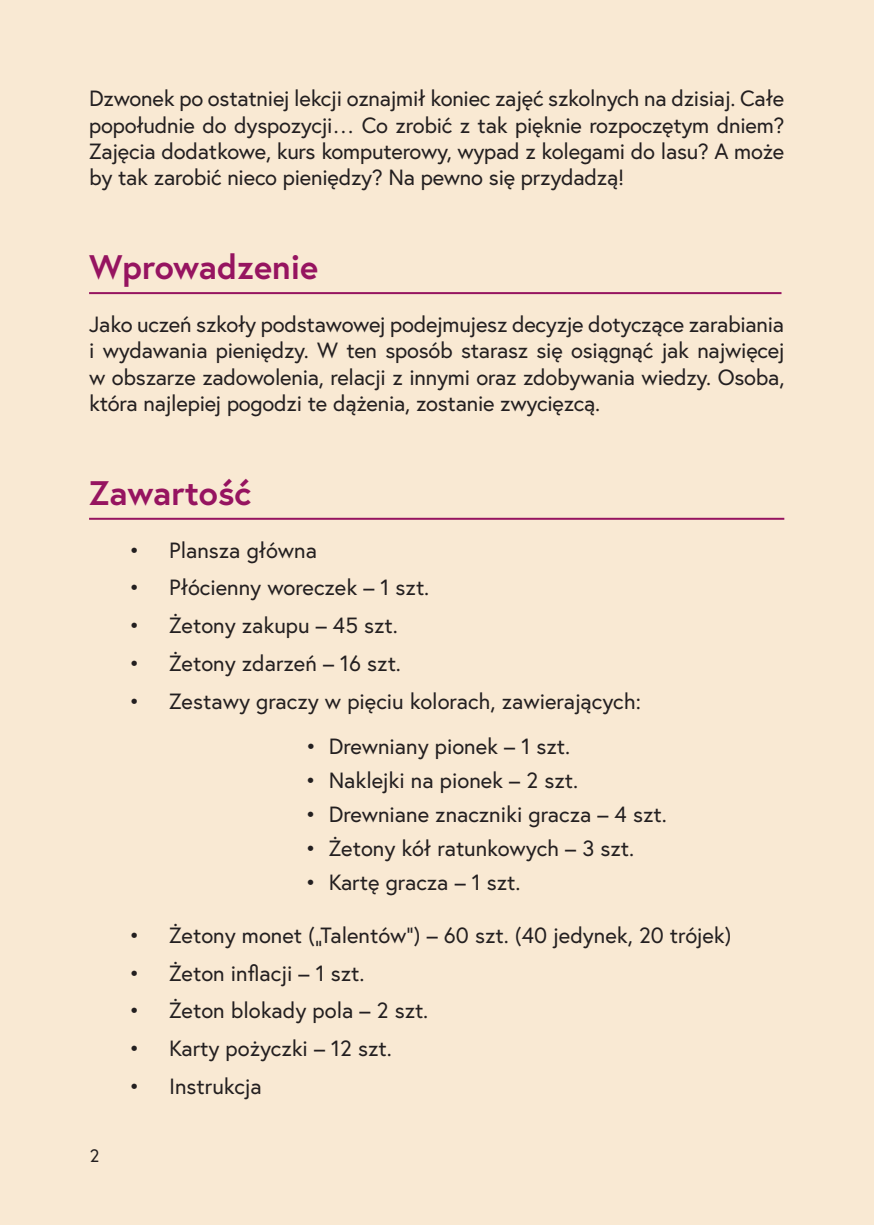
<style>
.page{position:relative;width:874px;height:1225px;background:#fff}
.page>*{position:absolute;margin:0;border:0;box-sizing:border-box;transform-origin:0 0}
.t1{font:700 34px "Europa";color:#961460}
.t2{font:22px/26.4px "Europa";color:#231f20;text-align:justify}
.t3{font:18px "Europa";color:#231f20}
</style>
<div class="page">
<div style="left:0;top:0;width:873px;height:1225px;background:#f9e9d3"></div>
<hr style="left:89px;top:292px;width:692px;height:2px;background:#961460">
<hr style="left:89px;top:518px;width:694px;height:2px;background:#961460">
<p class="t2" style="left:89px;top:85px;width:696px">Dzwonek po ostatniej lekcji oznajmił koniec zajęć szkolnych na dzisiaj. Całe popołudnie do dyspozycji… Co zrobić z tak pięknie rozpoczętym dniem?<br>Zajęcia dodatkowe, kurs komputerowy, wypad z kolegami do lasu? A może by tak zarobić nieco pieniędzy? Na pewno się przydadzą!</p>
<h1 class="t1" style="left:89px;top:244px;width:231px">Wprowadzenie</h1>
<p class="t2" style="left:89px;top:311px;width:696px">Jako uczeń szkoły podstawowej podejmujesz decyzje dotyczące zarabiania i wydawania pieniędzy. W ten sposób starasz się osiągnąć jak najwięcej w obszarze zadowolenia, relacji z innymi oraz zdobywania wiedzy. Osoba, która najlepiej pogodzi te dążenia, zostanie zwycięzcą.</p>
<h1 class="t1" style="left:89px;top:469px;width:164px">Zawartość</h1>
<p class="t2" style="left:129px;top:536px;width:190px">• Plansza główna</p>
<p class="t2" style="left:129px;top:574px;width:302px">• Płócienny woreczek – 1 szt.</p>
<p class="t2" style="left:129px;top:612px;width:270px">• Żetony zakupu – 45 szt.</p>
<p class="t2" style="left:129px;top:649px;width:273px">• Żetony zdarzeń – 16 szt.</p>
<p class="t2" style="left:129px;top:687px;width:513px">• Zestawy graczy w pięciu kolorach, zawierających:</p>
<p class="t2" style="left:305px;top:732px;width:266px">• Drewniany pionek – 1 szt.</p>
<p class="t2" style="left:305px;top:766px;width:274px">• Naklejki na pionek – 2 szt.</p>
<p class="t2" style="left:305px;top:800px;width:363px">• Drewniane znaczniki gracza – 4 szt.</p>
<p class="t2" style="left:305px;top:834px;width:330px">• Żetony kół ratunkowych – 3 szt.</p>
<p class="t2" style="left:305px;top:868px;width:217px">• Kartę gracza – 1 szt.</p>
<p class="t2" style="left:129px;top:921px;width:604px">• Żetony monet („Talentów”) – 60 szt. (40 jedynek, 20 trójek)</p>
<p class="t2" style="left:129px;top:959px;width:237px">• Żeton inflacji – 1 szt.</p>
<p class="t2" style="left:129px;top:997px;width:301px">• Żeton blokady pola – 2 szt.</p>
<p class="t2" style="left:129px;top:1034px;width:264px">• Karty pożyczki – 12 szt.</p>
<p class="t2" style="left:129px;top:1072px;width:134px">• Instrukcja</p>
<p class="t3" style="left:90px;top:1144px;width:11px">2</p>
</div>
